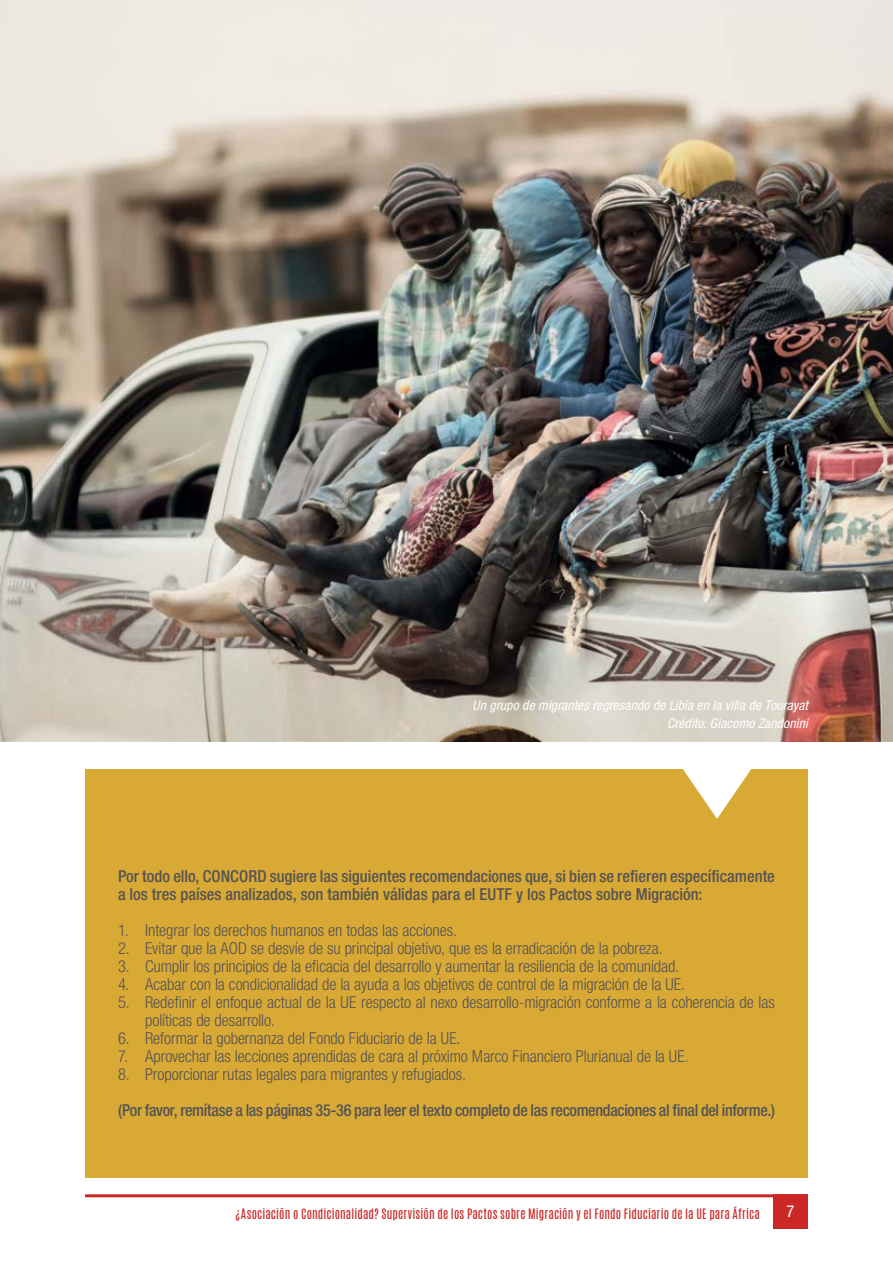
<style>
.page{position:relative;width:893px;height:1263px;background:#fff}
.page>*{position:absolute;margin:0;border:0;box-sizing:border-box;transform-origin:0 0}
.t1{font:300 condensed 16.5px/18px "Helvetica Neue LT Std";letter-spacing:-.005em;color:#545355}
.t2{font:500 condensed 16.5px/18px "Helvetica Neue LT Std";color:#545355}
.t3{font:500 condensed 16.5px "Helvetica Neue LT Std";letter-spacing:-.02em;color:#545355}
.t4{font:condensed 16.5px "Helvetica Neue LT Pro";color:#fff}
.t5{font:italic condensed 13.5px/18px "Helvetica Neue LT Std";letter-spacing:.015em;color:#fff;text-align:right}
.t6{font:12px "Antonio";letter-spacing:.005em;color:#cc2727}
</style>
<div class="page">
<hr style="left:85px;top:1194px;width:723px;height:3px;background:#cc2727">
<div style="left:774px;top:1194px;width:34px;height:34px;background:#cc2727"></div>
<div style="left:85px;top:770px;width:723px;height:408px;background:#d9a936"></div>
<svg style="left:682px;top:769px;width:70px;height:50px"></svg>
<img style="left:0;top:0;width:893px;height:741px">
<p class="t5" style="left:472px;top:696px;width:337px">Un grupo de migrantes regresando de Libia en la villa de Tourayat<br>Crédito: Giacomo Zandonini</p>
<p class="t2" style="left:118px;top:867px;width:658px">Por todo ello, CONCORD sugiere las siguientes recomendaciones que, si bien se refieren específicamente a los tres países analizados, son también válidas para el EUTF y los Pactos sobre Migración:</p>
<p class="t1" style="left:118px;top:921px;width:341px">1. Integrar los derechos humanos en todas las acciones.</p>
<p class="t1" style="left:118px;top:939px;width:546px">2. Evitar que la AOD se desvíe de su principal objetivo, que es la erradicación de la pobreza.</p>
<p class="t1" style="left:118px;top:957px;width:563px">3. Cumplir los principios de la eficacia del desarrollo y aumentar la resiliencia de la comunidad.</p>
<p class="t1" style="left:118px;top:975px;width:569px">4. Acabar con la condicionalidad de la ayuda a los objetivos de control de la migración de la UE.</p>
<p class="t1" style="left:145px;top:993px;width:631px;text-indent:-27px">5. Redefinir el enfoque actual de la UE respecto al nexo desarrollo-migración conforme a la coherencia de las políticas de desarrollo.</p>
<p class="t1" style="left:118px;top:1029px;width:344px">6. Reformar la gobernanza del Fondo Fiduciario de la UE.</p>
<p class="t1" style="left:118px;top:1047px;width:572px">7. Aprovechar las lecciones aprendidas de cara al próximo Marco Financiero Plurianual de la UE.</p>
<p class="t1" style="left:118px;top:1065px;width:350px">8. Proporcionar rutas legales para migrantes y refugiados.</p>
<p class="t3" style="left:118px;top:1100px;width:658px">(Por favor, remítase a las páginas 35-36 para leer el texto completo de las recomendaciones al final del informe.)</p>
<p class="t6" style="left:235px;top:1205px;width:527px">¿Asociación o Condicionalidad? Supervisión de los Pactos sobre Migración y el Fondo Fiduciario de la UE para África</p>
<p class="t4" style="left:786px;top:1201px;width:9px">7</p>
</div>
